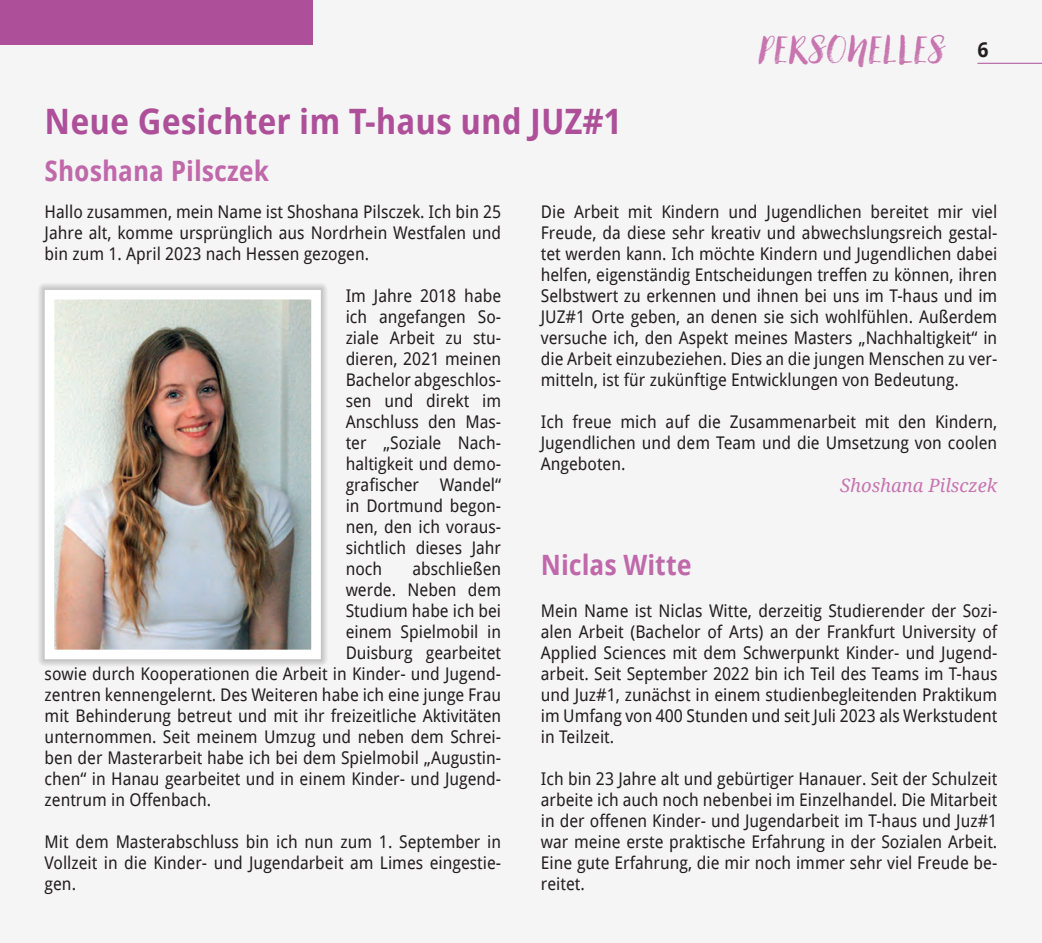
<style>
.page{position:relative;width:1042px;height:943px;background:#f5f5f6}
.page>*{position:absolute;margin:0;border:0;box-sizing:border-box;transform-origin:0 0}
.t1{font:36.75px "Canvas Script";color:#c774af}
.t2{font:700 35px "Droid Sans";color:#ae5099;scale:.94 1}
.t3{font:700 28px "Droid Sans";color:#c069aa;scale:.92 1}
.t4{font:italic 18.38px "Droid Serif";color:#c774af}
.t5{font:17.5px/21px "Droid Sans";color:#231f20;text-align:justify;scale:.94 1}
.s1{font-family:"Droid Sans";font-weight:700;font-size:20.12px;color:#231f20}
</style>
<div class="page">
<hr style="left:977px;top:63px;width:65px;height:1px;background:#ae5099">
<div style="left:0;top:0;width:313px;height:45px;background:#ae5099"></div>
<div style="left:37px;top:282px;width:291px;height:384px;background:#231f20;opacity:.5"></div>
<img style="left:56px;top:301px;width:254px;height:347px">
<div style="left:45px;top:290px;width:276px;height:369px;border:10px solid #fff"></div>
<h1 class="t1" style="left:760px;top:26px;width:230px">PERSONELLES <span class="s1">6</span></h1>
<h2 class="t2" style="left:45px;top:97px;width:615px">Neue Gesichter im T-haus und JUZ#1</h2>
<h3 class="t3" style="left:45px;top:151px;width:245px">Shoshana Pilsczek</h3>
<p class="t5" style="left:45px;top:201px;width:487px">Hallo zusammen, mein Name ist Shoshana Pilsczek. Ich bin 25<br>Jahre alt, komme ursprünglich aus Nordrhein Westfalen und bin zum 1. April 2023 nach Hessen gezogen.</p>
<p class="t5" style="left:346px;top:285px;width:167px">Im Jahre 2018 habe ich angefangen So&shy;ziale Arbeit zu stu&shy;dieren, 2021 meinen Bachelor abgeschlos&shy;sen und direkt im Anschluss den Mas&shy;ter „Soziale Nach&shy;haltigkeit und demo&shy;grafischer Wandel“ in Dortmund begon&shy;nen, den ich voraus&shy;sichtlich dieses Jahr noch</p>
<p class="t5" style="left:541px;top:201px;width:487px">Die Arbeit mit Kindern und Jugendlichen bereitet mir viel Freude, da diese sehr kreativ und abwechslungsreich gestal&shy;tet werden kann. Ich möchte Kindern und Jugendlichen dabei helfen, eigenständig Entscheidungen treffen zu können, ihren Selbstwert zu erkennen und ihnen bei uns im T-haus und im JUZ#1 Orte geben, an denen sie sich wohlfühlen. Außerdem versuche ich, den Aspekt meines Masters „Nachhaltigkeit“ in die Arbeit einzubeziehen. Dies an die jungen Menschen zu ver&shy;mitteln, ist für zukünftige Entwicklungen von Bedeutung.</p>
<p class="t5" style="left:541px;top:411px;width:487px">Ich freue mich auf die Zusammenarbeit mit den Kindern, Jugendlichen und dem Team und die Umsetzung von coolen Angeboten.</p>
<p class="t4" style="left:840px;top:473px;width:159px">Shoshana Pilsczek</p>
<h3 class="t3" style="left:541px;top:545px;width:166px">Niclas Witte</h3>
<p class="t5" style="left:541px;top:600px;width:487px">Mein Name ist Niclas Witte, derzeitig Studierender der Sozi&shy;alen Arbeit (Bachelor of Arts) an der Frankfurt University of Applied Sciences mit dem Schwerpunkt Kinder- und Jugend&shy;arbeit. Seit September 2022 bin ich Teil des Teams im T-haus und Juz#1, zunächst in einem studienbegleitenden Praktikum im Umfang von 400 Stunden und seit Juli 2023 als Werkstudent in Teilzeit.</p>
<p class="t5" style="left:541px;top:768px;width:487px">Ich bin 23 Jahre alt und gebürtiger Hanauer. Seit der Schulzeit arbeite ich auch noch nebenbei im Einzelhandel. Die Mitarbeit in der offenen Kinder- und Jugendarbeit im T-haus und Juz#1 war meine erste praktische Erfahrung in der Sozialen Arbeit.<br>Eine gute Erfahrung, die mir noch immer sehr viel Freude be&shy;reitet.</p>
<p class="t5" style="left:412px;top:558px;width:96px">abschließen</p>
<p class="t5" style="left:346px;top:579px;width:167px">werde. Neben dem</p>
<p class="t5" style="left:346px;top:600px;width:167px">Studium habe ich bei</p>
<p class="t5" style="left:346px;top:621px;width:167px">einem Spielmobil in</p>
<p class="t5" style="left:346px;top:642px;width:167px">Duisburg gearbeitet</p>
<p class="t5" style="left:45px;top:663px;width:487px">sowie durch Kooperationen die Arbeit in Kinder- und Jugend-</p>
<p class="t5" style="left:45px;top:684px;width:487px">zentren kennengelernt. Des Weiteren habe ich eine junge Frau</p>
<p class="t5" style="left:45px;top:705px;width:487px">mit Behinderung betreut und mit ihr freizeitliche Aktivitäten</p>
<p class="t5" style="left:45px;top:726px;width:487px">unternommen. Seit meinem Umzug und neben dem Schrei-</p>
<p class="t5" style="left:45px;top:747px;width:487px">ben der Masterarbeit habe ich bei dem Spielmobil „Augustin-</p>
<p class="t5" style="left:45px;top:768px;width:487px">chen“ in Hanau gearbeitet und in einem Kinder- und Jugend-</p>
<p class="t5" style="left:45px;top:789px;width:179px">zentrum in Offenbach.</p>
<p class="t5" style="left:45px;top:831px;width:487px">Mit dem Masterabschluss bin ich nun zum 1. September in Vollzeit in die Kinder- und Jugendarbeit am Limes eingestie&shy;gen.</p>
</div>
